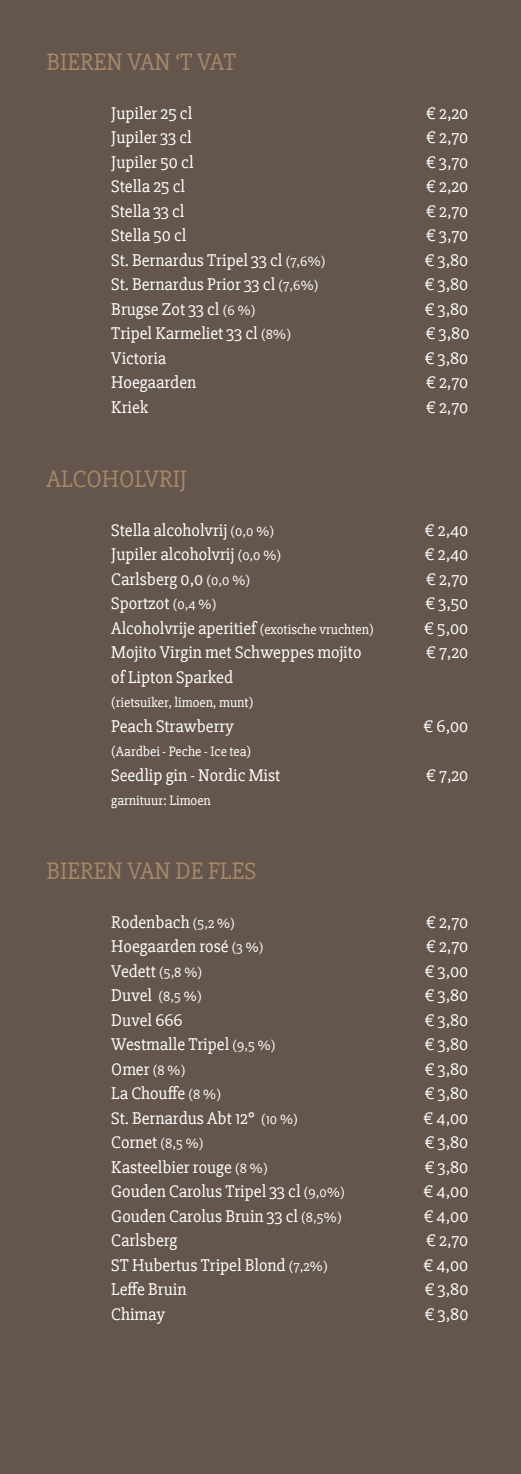
<style>
.page{position:relative;width:521px;height:1474px;background:#fff}
.page>*{position:absolute;margin:0;border:0;box-sizing:border-box;transform-origin:0 0}
.t1{font:24.5px "Slabo 27 px";color:#a6886b}
.t2{font:17.5px "Slabo 27 px";color:#fff}
.t3{font:14px "Slabo 27 px";color:#fff}
.s1{font-size:14px}
.s2{font-size:17.5px}
</style>
<div class="page">
<div style="left:0;top:0;width:521px;height:1473px;background:#64564c"></div>
<h1 class="t1" style="left:47px;top:47px;width:191px">BIEREN VAN ‘T VAT</h1>
<p class="t2" style="left:111px;top:103px;width:82px">Jupiler 25 cl</p>
<p class="t2" style="left:426px;top:103px;width:44px">€ 2,20</p>
<p class="t2" style="left:111px;top:127px;width:82px">Jupiler 33 cl</p>
<p class="t2" style="left:426px;top:127px;width:44px">€ 2,70</p>
<p class="t2" style="left:111px;top:152px;width:84px">Jupiler 50 cl</p>
<p class="t2" style="left:426px;top:152px;width:44px">€ 3,70</p>
<p class="t2" style="left:111px;top:176px;width:75px">Stella 25 cl</p>
<p class="t2" style="left:426px;top:176px;width:44px">€ 2,20</p>
<p class="t2" style="left:111px;top:201px;width:75px">Stella 33 cl</p>
<p class="t2" style="left:426px;top:201px;width:44px">€ 2,70</p>
<p class="t2" style="left:111px;top:225px;width:77px">Stella 50 cl</p>
<p class="t2" style="left:426px;top:225px;width:44px">€ 3,70</p>
<p class="t2" style="left:111px;top:250px;width:216px">St. Bernardus Tripel 33 cl <span class="s1">(7,6%)</span></p>
<p class="t2" style="left:425px;top:250px;width:45px">€ 3,80</p>
<p class="t2" style="left:111px;top:274px;width:209px">St. Bernardus Prior 33 cl <span class="s1">(7,6%)</span></p>
<p class="t2" style="left:425px;top:274px;width:45px">€ 3,80</p>
<p class="t2" style="left:111px;top:299px;width:146px">Brugse Zot 33 cl <span class="s1">(6 %)</span></p>
<p class="t2" style="left:425px;top:299px;width:45px">€ 3,80</p>
<p class="t2" style="left:111px;top:323px;width:181px">Tripel Karmeliet 33 cl <span class="s1">(8%)</span></p>
<p class="t2" style="left:426px;top:323px;width:45px">€ 3,80</p>
<p class="t2" style="left:111px;top:348px;width:57px">Victoria</p>
<p class="t2" style="left:425px;top:348px;width:45px">€ 3,80</p>
<p class="t2" style="left:111px;top:372px;width:86px">Hoegaarden</p>
<p class="t2" style="left:426px;top:372px;width:44px">€ 2,70</p>
<p class="t2" style="left:111px;top:397px;width:38px">Kriek</p>
<p class="t2" style="left:426px;top:397px;width:44px">€ 2,70</p>
<h1 class="t1" style="left:47px;top:464px;width:142px">ALCOHOLVRIJ</h1>
<p class="t2" style="left:111px;top:519px;width:164px">Stella alcoholvrij <span class="s1">(0,0 %)</span></p>
<p class="t2" style="left:425px;top:519px;width:45px">€ 2,40</p>
<p class="t2" style="left:111px;top:544px;width:171px">Jupiler alcoholvrij <span class="s1">(0,0 %)</span></p>
<p class="t2" style="left:425px;top:544px;width:45px">€ 2,40</p>
<p class="t2" style="left:111px;top:568px;width:140px">Carlsberg 0,0 <span class="s1">(0,0 %)</span></p>
<p class="t2" style="left:426px;top:568px;width:44px">€ 2,70</p>
<p class="t2" style="left:111px;top:593px;width:107px">Sportzot <span class="s1">(0,4 %)</span></p>
<p class="t2" style="left:425px;top:593px;width:44px">€ 3,50</p>
<p class="t2" style="left:111px;top:617px;width:264px">Alcoholvrije aperitief <span class="s1">(exotische vruchten)</span></p>
<p class="t2" style="left:424px;top:617px;width:46px">€ 5,00</p>
<p class="t2" style="left:111px;top:642px;width:252px">Mojito Virgin met Schweppes mojito</p>
<p class="t2" style="left:426px;top:642px;width:44px">€ 7,20</p>
<p class="t2" style="left:111px;top:666px;width:123px">of Lipton Sparked</p>
<p class="t3" style="left:111px;top:694px;width:144px">(rietsuiker, limoen, munt)</p>
<p class="t2" style="left:111px;top:715px;width:124px">Peach Strawberry</p>
<p class="t2" style="left:424px;top:715px;width:46px">€ 6,00</p>
<p class="t3" style="left:111px;top:743px;width:141px">(Aardbei - Peche - Ice tea)</p>
<p class="t2" style="left:111px;top:764px;width:171px">Seedlip gin - Nordic Mist</p>
<p class="t2" style="left:426px;top:764px;width:44px">€ 7,20</p>
<p class="t3" style="left:111px;top:792px;width:101px">garnituur: Limoen</p>
<h1 class="t1" style="left:47px;top:856px;width:211px">BIEREN VAN DE FLES</h1>
<p class="t2" style="left:111px;top:911px;width:125px">Rodenbach <span class="s1">(5,2 %)</span></p>
<p class="t2" style="left:426px;top:911px;width:44px">€ 2,70</p>
<p class="t2" style="left:111px;top:936px;width:154px">Hoegaarden rosé <span class="s1">(3 %)</span></p>
<p class="t2" style="left:426px;top:936px;width:44px">€ 2,70</p>
<p class="t2" style="left:111px;top:960px;width:92px">Vedett <span class="s1">(5,8 %)</span></p>
<p class="t2" style="left:425px;top:960px;width:45px">€ 3,00</p>
<p class="t3" style="left:111px;top:988px;width:92px"><span class="s2">Duvel</span> (8,5 %)</p>
<p class="t2" style="left:425px;top:985px;width:45px">€ 3,80</p>
<p class="t2" style="left:111px;top:1009px;width:73px">Duvel 666</p>
<p class="t2" style="left:425px;top:1009px;width:45px">€ 3,80</p>
<p class="t2" style="left:111px;top:1034px;width:166px">Westmalle Tripel <span class="s1">(9,5 %)</span></p>
<p class="t2" style="left:425px;top:1034px;width:45px">€ 3,80</p>
<p class="t2" style="left:111px;top:1058px;width:76px">Omer <span class="s1">(8 %)</span></p>
<p class="t2" style="left:425px;top:1058px;width:45px">€ 3,80</p>
<p class="t2" style="left:111px;top:1083px;width:111px">La Chouffe <span class="s1">(8 %)</span></p>
<p class="t2" style="left:425px;top:1083px;width:45px">€ 3,80</p>
<p class="t2" style="left:111px;top:1107px;width:188px">St. Bernardus Abt 12° <span class="s1">(10 %)</span></p>
<p class="t2" style="left:424px;top:1107px;width:46px">€ 4,00</p>
<p class="t2" style="left:111px;top:1132px;width:94px">Cornet <span class="s1">(8,5 %)</span></p>
<p class="t2" style="left:425px;top:1132px;width:45px">€ 3,80</p>
<p class="t2" style="left:111px;top:1156px;width:158px">Kasteelbier rouge <span class="s1">(8 %)</span></p>
<p class="t2" style="left:425px;top:1156px;width:45px">€ 3,80</p>
<p class="t2" style="left:111px;top:1181px;width:235px">Gouden Carolus Tripel 33 cl <span class="s1">(9,0%)</span></p>
<p class="t2" style="left:424px;top:1181px;width:46px">€ 4,00</p>
<p class="t2" style="left:111px;top:1205px;width:232px">Gouden Carolus Bruin 33 cl <span class="s1">(8,5%)</span></p>
<p class="t2" style="left:424px;top:1205px;width:46px">€ 4,00</p>
<p class="t2" style="left:111px;top:1230px;width:68px">Carlsberg</p>
<p class="t2" style="left:426px;top:1230px;width:44px">€ 2,70</p>
<p class="t2" style="left:111px;top:1254px;width:218px">ST Hubertus Tripel Blond <span class="s1">(7,2%)</span></p>
<p class="t2" style="left:424px;top:1254px;width:46px">€ 4,00</p>
<p class="t2" style="left:111px;top:1279px;width:77px">Leffe Bruin</p>
<p class="t2" style="left:425px;top:1279px;width:45px">€ 3,80</p>
<p class="t2" style="left:111px;top:1303px;width:55px">Chimay</p>
<p class="t2" style="left:425px;top:1303px;width:45px">€ 3,80</p>
</div>
